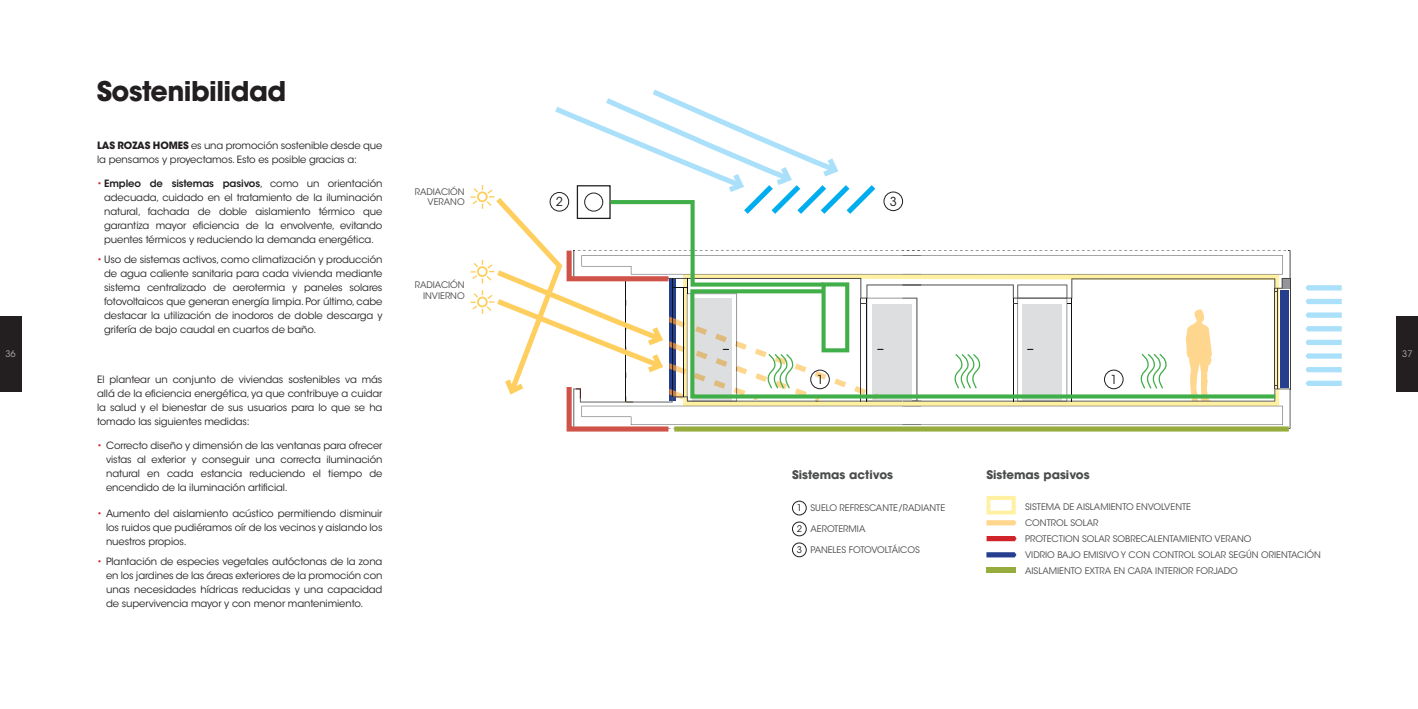
<style>
.page{position:relative;width:1418px;height:709px;background:#fff}
.page>*{position:absolute;margin:0;border:0;box-sizing:border-box;transform-origin:0 0}
.t1{font:700 27px "ITC Avant Garde Std";letter-spacing:-.02em;color:#231f20}
.t2{font:12.3px "ITC Avant Garde Std";color:#231f20}
.t3{font:700 11.8px "ITC Avant Garde Std";color:#4b4c4d}
.t4{font:10px/14px "ITC Avant Garde Std";letter-spacing:-.01em;color:#231f20;text-align:justify}
.t5{font:9.2px "ITC Avant Garde Std";color:#231f20}
.t6{font:9px/16.2px "ITC Avant Garde Std";color:#4b4c4d;text-align:right}
.t7{font:9px "ITC Avant Garde Std";color:#a8a9ad}
.s1{font-weight:700}
.s2{color:#d1232a}
.s3{font-weight:600}
</style>
<div class="page">
<div style="left:0;top:317px;width:21px;height:75px;background:#231f20"></div>
<div style="left:1396px;top:317px;width:21px;height:75px;background:#231f20"></div>
<svg style="left:1305px;top:285px;width:36px;height:5px"></svg>
<svg style="left:1305px;top:299px;width:36px;height:5px"></svg>
<svg style="left:1305px;top:312px;width:36px;height:6px"></svg>
<svg style="left:1305px;top:326px;width:36px;height:5px"></svg>
<svg style="left:1305px;top:340px;width:36px;height:5px"></svg>
<svg style="left:1305px;top:353px;width:36px;height:6px"></svg>
<svg style="left:1305px;top:367px;width:36px;height:5px"></svg>
<svg style="left:1305px;top:381px;width:36px;height:5px"></svg>
<svg style="left:986px;top:496px;width:29px;height:18px"></svg>
<svg style="left:986px;top:520px;width:30px;height:5px"></svg>
<svg style="left:986px;top:536px;width:30px;height:5px"></svg>
<svg style="left:986px;top:552px;width:30px;height:5px"></svg>
<div style="left:792px;top:501px;width:14px;height:14px;border:1px solid #231f20;border-radius:50%"></div>
<div style="left:792px;top:521px;width:14px;height:15px;border:1px solid #231f20;border-radius:50%"></div>
<div style="left:792px;top:542px;width:14px;height:15px;border:1px solid #231f20;border-radius:50%"></div>
<div style="left:986px;top:567px;width:30px;height:6px;background:#96ac3c"></div>
<svg style="left:470px;top:89px;width:821px;height:343px"></svg>
<h1 class="t1" style="left:97px;top:74px;width:191px">Sostenibilidad</h1>
<p class="t4" style="left:97px;top:138px;width:287px"><span class="s1">LAS ROZAS HOMES</span> es una promoción sostenible desde que la pensamos y proyectamos. Esto es posible gracias a:</p>
<p class="t4" style="left:104px;top:176px;width:280px;text-indent:-7px"><span class="s2">•</span> <span class="s3">Empleo de sistemas pasivos</span>, como un orientación adecuada, cuidado en el tratamiento de la iluminación natural, fachada de doble aislamiento térmico que garantiza mayor eficiencia de la envolvente, evitando puentes térmicos y reduciendo la demanda energética.</p>
<p class="t4" style="left:104px;top:252px;width:280px;text-indent:-7px"><span class="s2">•</span> Uso de sistemas activos, como climatización y producción de agua caliente sanitaria para cada vivienda mediante sistema centralizado de aerotermia y paneles solares fotovoltaicos que generan energía limpia. Por último, cabe destacar la utilización de inodoros de doble descarga y grifería de bajo caudal en cuartos de baño.</p>
<p class="t4" style="left:97px;top:372px;width:287px">El plantear un conjunto de viviendas sostenibles va más allá de la eficiencia energética, ya que contribuye a cuidar la salud y el bienestar de sus usuarios para lo que se ha tomado las siguientes medidas:</p>
<p class="t6" style="left:415px;top:186px;width:51px;line-height:10.8px">RADIACIÓN<br>VERANO</p>
<p class="t2" style="left:556px;top:194px;width:9px">2</p>
<p class="t2" style="left:889px;top:194px;width:9px">3</p>
<p class="t6" style="left:415px;top:279px;width:51px;line-height:10.8px">RADIACIÓN<br>INVIERNO</p>
<p class="t7" style="left:5px;top:348px;width:12px">36</p>
<p class="t7" style="left:1402px;top:348px;width:12px">37</p>
<p class="t4" style="left:106px;top:439px;width:278px;text-indent:-9px"><span class="s2">•</span> Correcto diseño y dimensión de las ventanas para ofrecer vistas al exterior y conseguir una correcta iluminación natural en cada estancia reduciendo el tiempo de encendido de la iluminación artificial.</p>
<p class="t4" style="left:106px;top:507px;width:278px;text-indent:-9px"><span class="s2">•</span> Aumento del aislamiento acústico permitiendo disminuir los ruidos que pudiéramos oír de los vecinos y aislando los nuestros propios.</p>
<p class="t4" style="left:106px;top:555px;width:278px;text-indent:-9px"><span class="s2">•</span> Plantación de especies vegetales autóctonas de la zona en los jardines de las áreas exteriores de la promoción con unas necesidades hídricas reducidas y una capacidad de supervivencia mayor y con menor mantenimiento.</p>
<p class="t3" style="left:792px;top:466px;width:102px">Sistemas activos</p>
<p class="t3" style="left:986px;top:466px;width:105px">Sistemas pasivos</p>
<p class="t6" style="left:810px;top:500px;width:136px">SUELO REFRESCANTE/RADIANTE</p>
<p class="t6" style="left:1025px;top:498px;width:297px;text-align:left">SISTEMA DE AISLAMIENTO ENVOLVENTE<br>CONTROL SOLAR<br>PROTECTION SOLAR SOBRECALENTAMIENTO VERANO<br>VIDRIO BAJO EMISIVO Y CON CONTROL SOLAR SEGÚN ORIENTACIÓN AISLAMIENTO EXTRA EN CARA INTERIOR FORJADO</p>
<p class="t5" style="left:796px;top:502px;width:7px">1</p>
<p class="t5" style="left:796px;top:523px;width:7px">2</p>
<p class="t5" style="left:796px;top:544px;width:7px">3</p>
<p class="t6" style="left:810px;top:521px;width:56px">AEROTERMIA</p>
<p class="t6" style="left:810px;top:542px;width:111px">PANELES FOTOVOLTÁICOS</p>
</div>
